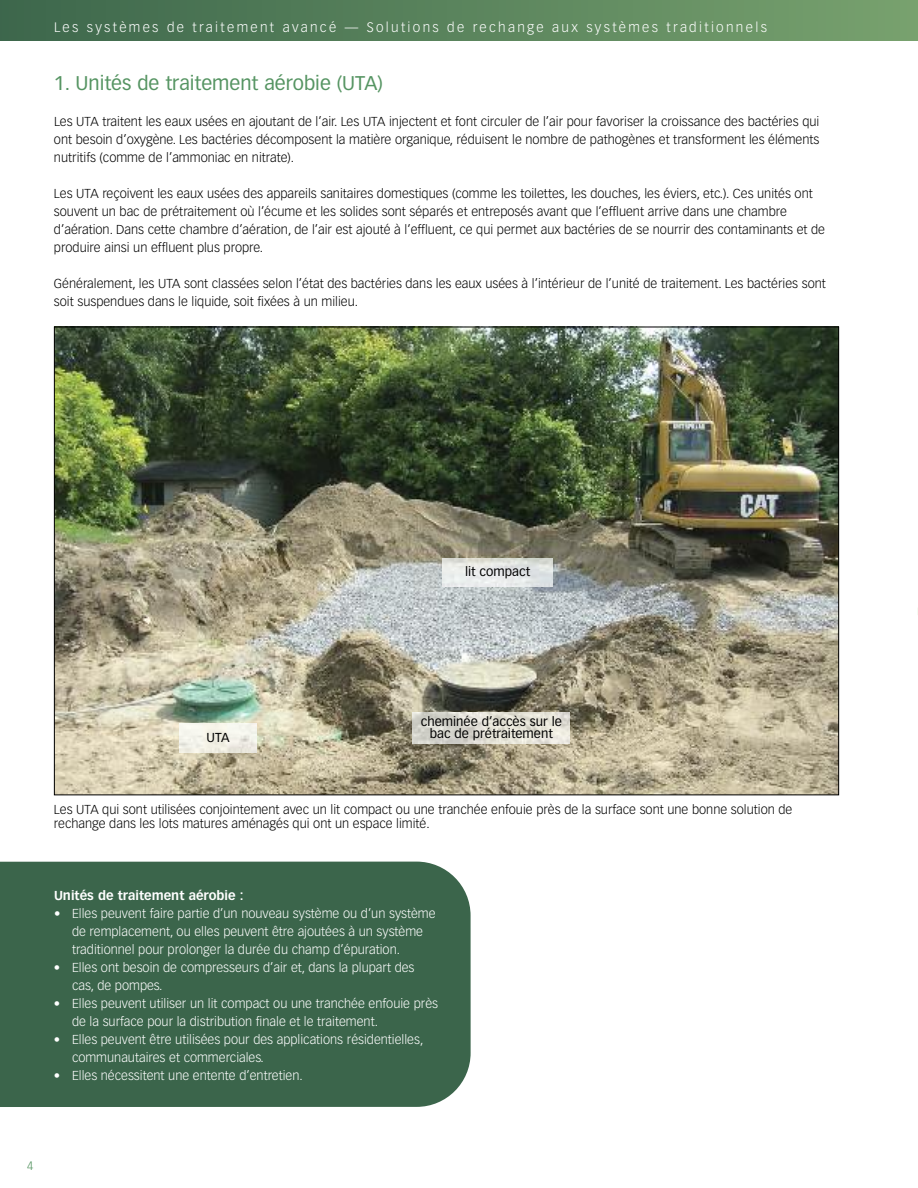
<style>
.page{position:relative;width:918px;height:1188px;background:#fff}
.page>*{position:absolute;margin:0;border:0;box-sizing:border-box;transform-origin:0 0}
.t1{font:19.5px "Vectora LH";color:#559462}
.t2{font:300 13.5px "Vectora LH";letter-spacing:.17em;color:#fff}
.t3{font:300 12.75px/18px "Vectora LH";color:#000}
.t4{font:300 12.75px/18px "Vectora LH";color:#fff}
.t5{font:12.75px/12.8px "Vectora LH";color:#000;text-align:center}
.t6{font:700 12.75px "Vectora LH";color:#fff}
.t7{font:300 12px "Vectora LH";color:#559462}
</style>
<div class="page">
<div style="left:0;top:0;width:918px;height:40px;background:linear-gradient(to right,#3d674c,#78a26e)"></div>
<div style="left:0;top:862px;width:471px;height:245px;background:#3b654b"></div>
<img style="left:56px;top:329px;width:781px;height:464px">
<img style="left:179px;top:724px;width:78px;height:29px">
<img style="left:443px;top:558px;width:109px;height:29px">
<img style="left:413px;top:713px;width:157px;height:31px">
<p class="t2" style="left:54px;top:22px;width:714px">Les systèmes de traitement avancé — Solutions de rechange aux systèmes traditionnels</p>
<h1 class="t1" style="left:54px;top:75px;width:330px">1. Unités de traitement aérobie (UTA)</h1>
<p class="t3" style="left:54px;top:113px;width:767px;text-align:justify">Les UTA traitent les eaux usées en ajoutant de l’air. Les UTA injectent et font circuler de l’air pour favoriser la croissance des bactéries qui ont besoin d’oxygène. Les bactéries décomposent la matière organique, réduisent le nombre de pathogènes et transforment les éléments nutritifs (comme de l’ammoniac en nitrate).</p>
<p class="t3" style="left:54px;top:185px;width:773px">Les UTA reçoivent les eaux usées des appareils sanitaires domestiques (comme les toilettes, les douches, les éviers, etc.). Ces unités ont souvent un bac de prétraitement où l’écume et les solides sont séparés et entreposés avant que l’effluent arrive dans une chambre d’aération. Dans cette chambre d’aération, de l’air est ajouté à l’effluent, ce qui permet aux bactéries de se nourrir des contaminants et de produire ainsi un effluent plus propre.</p>
<p class="t3" style="left:54px;top:275px;width:773px">Généralement, les UTA sont classées selon l’état des bactéries dans les eaux usées à l’intérieur de l’unité de traitement. Les bactéries sont soit suspendues dans le liquide, soit fixées à un milieu.</p>
<p class="t5" style="left:465px;top:566px;width:67px">lit compact</p>
<p class="t5" style="left:207px;top:732px;width:24px">UTA</p>
<p class="t5" style="left:421px;top:715px;width:143px">cheminée d’accès sur le bac de prétraitement</p>
<p class="t3" style="left:54px;top:804px;width:740px;line-height:13.5px">Les UTA qui sont utilisées conjointement avec un lit compact ou une tranchée enfouie près de la surface sont une bonne solution de rechange dans les lots matures aménagés qui ont un espace limité.</p>
<p class="t6" style="left:54px;top:890px;width:191px">Unités de traitement aérobie :</p>
<p class="t4" style="left:72px;top:905px;width:365px;text-indent:-18px">• Elles peuvent faire partie d’un nouveau système ou d’un système de remplacement, ou elles peuvent être ajoutées à un système traditionnel pour prolonger la durée du champ d’épuration.</p>
<p class="t4" style="left:72px;top:959px;width:344px;text-indent:-18px">• Elles ont besoin de compresseurs d’air et, dans la plupart des cas, de pompes.</p>
<p class="t4" style="left:72px;top:995px;width:368px;text-indent:-18px">• Elles peuvent utiliser un lit compact ou une tranchée enfouie près de la surface pour la distribution finale et le traitement.</p>
<p class="t4" style="left:72px;top:1031px;width:353px;text-indent:-18px">• Elles peuvent être utilisées pour des applications résidentielles, communautaires et commerciales.</p>
<p class="t4" style="left:54px;top:1067px;width:250px">• Elles nécessitent une entente d’entretien.</p>
<p class="t7" style="left:27px;top:1161px;width:8px">4</p>
</div>
